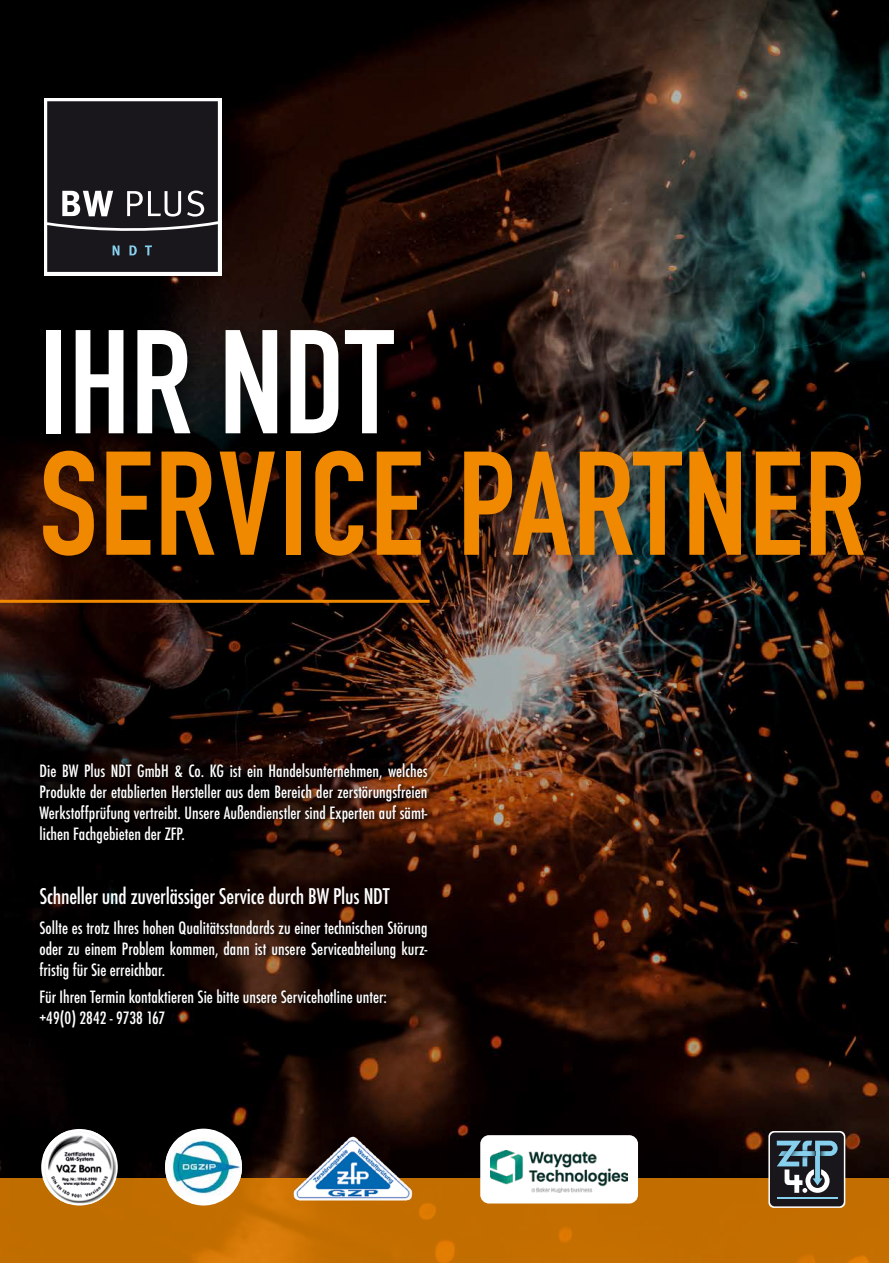
<style>
.page{position:relative;width:889px;height:1263px;background:#fff}
.page>*{position:absolute;margin:0;border:0;box-sizing:border-box;transform-origin:0 0}
.t1{font:700 144.9px "DIN Condensed";letter-spacing:.01em;color:#f18900}
.t2{font:700 144.9px "DIN Condensed";color:#fff}
.t3{font:500 condensed 21px "Futura";letter-spacing:-.01em;color:#fff}
.t4{font:500 condensed 16.5px/21px "Futura";color:#fff;text-align:justify}
</style>
<div class="page">
<img style="left:0;top:0;width:888px;height:1178px">
<svg style="left:0;top:1178px;width:888px;height:85px;background:#c46e01"></svg>
<div style="left:39px;top:326px;width:840px;height:246px;background:#000;opacity:.26"></div>
<div style="left:1px;top:601px;width:433px;height:7px;background:#000;opacity:.17"></div>
<hr style="left:0;top:600px;width:429px;height:3px;background:#f18900">
<div style="left:38px;top:918px;width:394px;height:114px;background:#000;opacity:.8"></div>
<svg style="left:41px;top:1129px;width:77px;height:76px"></svg>
<img style="left:43px;top:1131px;width:73px;height:72px">
<div style="left:165px;top:1129px;width:77px;height:76px;background:#fff;border-radius:50%"></div>
<img style="left:165px;top:1138px;width:77px;height:58px">
<img style="left:291px;top:1134px;width:124px;height:70px">
<svg style="left:768px;top:1131px;width:77px;height:77px"></svg>
<div style="left:770px;top:1132px;width:74px;height:74px;background:#19171c;border-radius:5px"></div>
<svg style="left:776px;top:1141px;width:61px;height:52px"></svg>
<hr style="left:777px;top:1197px;width:60px;height:2px;background:#86d0ee">
<div style="left:44px;top:98px;width:177px;height:177px;background:#fff"></div>
<svg style="left:47px;top:101px;width:171px;height:171px;background:#28272c"></svg>
<div style="left:480px;top:1135px;width:158px;height:68px;background:#fff;border-radius:9px"></div>
<div style="left:38px;top:762px;width:394px;height:87px;background:#000;opacity:.9"></div>
<img style="left:490px;top:1151px;width:138px;height:41px">
<h1 class="t2" style="left:39px;top:285px;width:356px">IHR NDT</h1>
<h1 class="t1" style="left:39px;top:406px;width:828px">SERVICE PARTNER</h1>
<p class="t4" style="left:39px;top:760px;width:389px">Die BW Plus NDT GmbH &amp; Co. KG ist ein Handelsunternehmen, welches Produkte der etablierten Hersteller aus dem Bereich der zerstörungsfreien Werkstoffprüfung vertreibt. Unsere Außendienstler sind Experten auf sämt&shy;lichen Fachgebieten der ZFP.</p>
<p class="t3" style="left:39px;top:883px;width:352px">Schneller und zuverlässiger Service durch BW Plus NDT</p>
<p class="t4" style="left:39px;top:917px;width:389px">Sollte es trotz Ihres hohen Qualitätsstandards zu einer technischen Störung oder zu einem Problem kommen, dann ist unsere Serviceabteilung kurz&shy;fristig für Sie erreichbar.</p>
<p class="t4" style="left:39px;top:986px;width:349px">Für Ihren Termin kontaktieren Sie bitte unsere Servicehotline unter: +49(0) 2842 - 9738 167</p>
</div>
